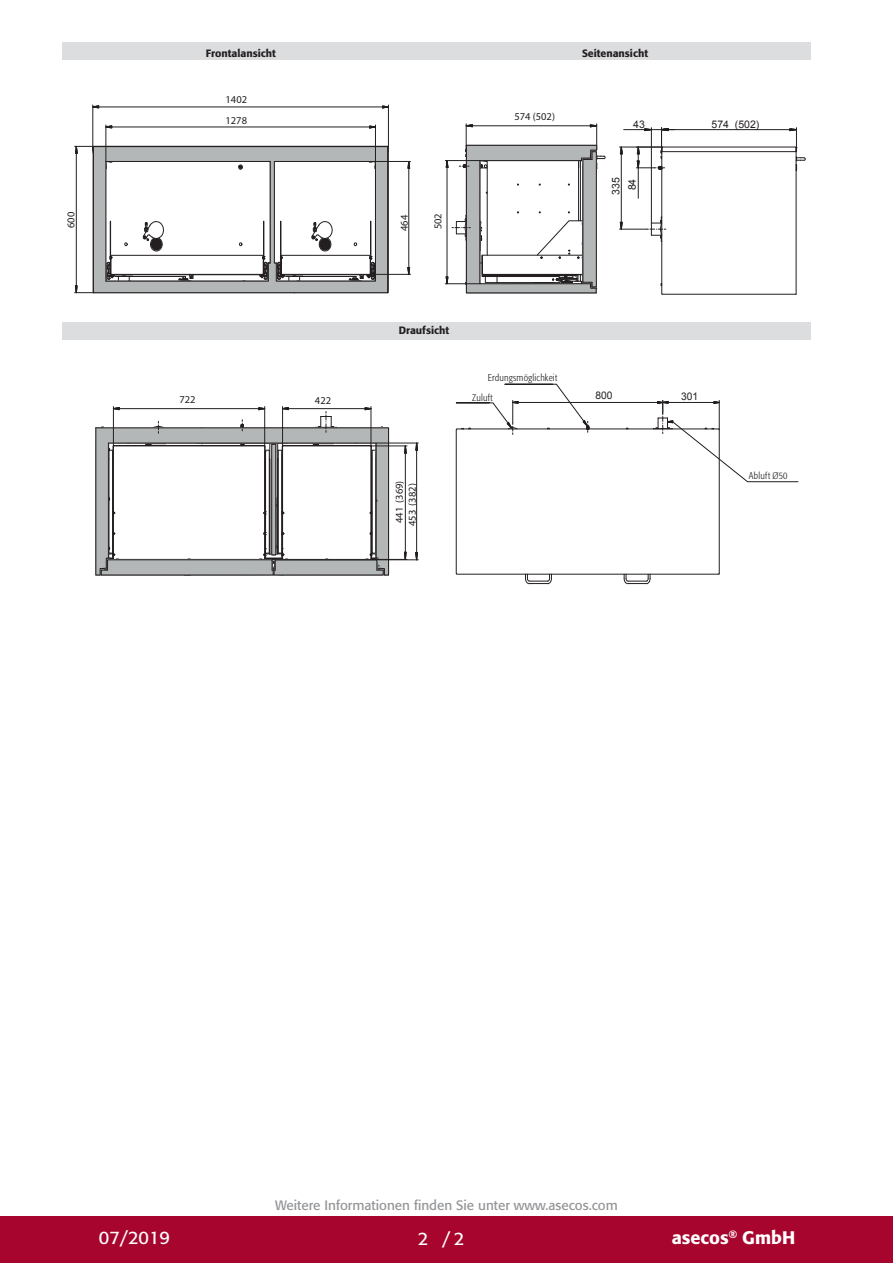
<style>
.page{position:relative;width:893px;height:1263px;background:#fff}
.page>*{position:absolute;margin:0;border:0;box-sizing:border-box;transform-origin:0 0}
.t1{font:500 18px "Formata Pro";color:#fff}
.t2{font:18px "Formata Pro";color:#fff}
.CB_AF_U4-Fachhaendle{font:13.5px "Formata Pro";color:#939598}
.t3{font:10.5px/21px "Myriad Pro";color:#231f20}
.t4{font:500 10.5px "Formata Pro";color:#231f20}
.t5{font:10.5px/16.2px "Arial";color:#231f20;text-align:center}
.t6{font:300 condensed 9.75px/19.5px "Formata Pro";letter-spacing:.02em;color:#231f20}
</style>
<div class="page">
<div style="left:0;top:1216px;width:893px;height:47px;background:#a7052d"></div>
<div style="left:63px;top:43px;width:748px;height:17px;background:#dcdddf"></div>
<div style="left:63px;top:322px;width:748px;height:17px;background:#dcdddf"></div>
<svg style="left:93px;top:105px;width:7px;height:4px"></svg>
<svg style="left:382px;top:105px;width:6px;height:4px"></svg>
<hr style="left:99px;top:107px;width:284px;height:1px;background:#231f20">
<hr style="left:388px;top:105px;width:1px;height:42px;background:#231f20">
<hr style="left:92px;top:105px;width:1px;height:42px;background:#231f20">
<svg style="left:74px;top:124px;width:336px;height:170px"></svg>
<hr style="left:112px;top:127px;width:258px;height:1px;background:#231f20">
<hr style="left:375px;top:125px;width:1px;height:36px;background:#231f20">
<hr style="left:105px;top:125px;width:1px;height:36px;background:#231f20">
<svg style="left:445px;top:123px;width:161px;height:171px"></svg>
<svg style="left:95px;top:406px;width:323px;height:170px"></svg>
<svg style="left:619px;top:128px;width:187px;height:167px"></svg>
<hr style="left:619px;top:147px;width:43px;height:1px;background:#231f20">
<div style="left:456px;top:429px;width:1px;height:145px;border:1px solid #231f20"></div>
<div style="left:719px;top:429px;width:1px;height:145px;border:1px solid #231f20"></div>
<svg style="left:456px;top:573px;width:264px;height:11px"></svg>
<hr style="left:518px;top:402px;width:139px;height:1px;background:#231f20">
<svg style="left:455px;top:383px;width:137px;height:51px"></svg>
<svg style="left:653px;top:400px;width:146px;height:82px"></svg>
<p class="t4" style="left:206px;top:46px;width:71px">Frontalansicht</p>
<p class="t4" style="left:582px;top:46px;width:68px">Seitenansicht</p>
<p class="t3" style="left:226px;top:89px;width:23px">1402<br>1278</p>
<p class="t3" style="left:60px;top:228px;width:18px;rotate:-90deg">600</p>
<p class="t3" style="left:394px;top:231px;width:18px;rotate:-90deg">464</p>
<p class="t3" style="left:427px;top:229px;width:18px;rotate:-90deg">502</p>
<p class="t3" style="left:514px;top:106px;width:42px">574 (502)</p>
<p class="t5" style="left:633px;top:116px;width:13px">43</p>
<p class="t5" style="left:608px;top:195px;width:19px;rotate:-90deg">335<br>84</p>
<p class="t5" style="left:711px;top:116px;width:49px">574 (502)</p>
<p class="t3" style="left:179px;top:389px;width:18px">722</p>
<p class="t3" style="left:315px;top:390px;width:18px">422</p>
<p class="t4" style="left:399px;top:323px;width:52px">Draufsicht</p>
<p class="t6" style="left:472px;top:368px;width:87px;text-indent:16px">Erdungsmöglichkeit<br>Zuluft</p>
<p class="t3" style="left:393px;top:526px;width:47px;line-height:12.9px;rotate:-90deg">441 (369)<br>453 (382)</p>
<p class="t5" style="left:595px;top:387px;width:19px">800</p>
<p class="t5" style="left:681px;top:388px;width:19px">301</p>
<p class="t6" style="left:749px;top:466px;width:40px">Abluft Ø50</p>
<p class="CB_AF_U4-Fachhaendle" style="left:275px;top:1196px;width:344px">Weitere Informationen finden Sie unter www.asecos.com</p>
<p class="t2" style="left:99px;top:1225px;width:73px">07/2019</p>
<p class="t2" style="left:418px;top:1227px;width:12px">2</p>
<p class="t2" style="left:442px;top:1227px;width:23px">/2</p>
<h1 class="t1" style="left:672px;top:1225px;width:125px">asecos<sup>®</sup> GmbH</h1>
</div>
